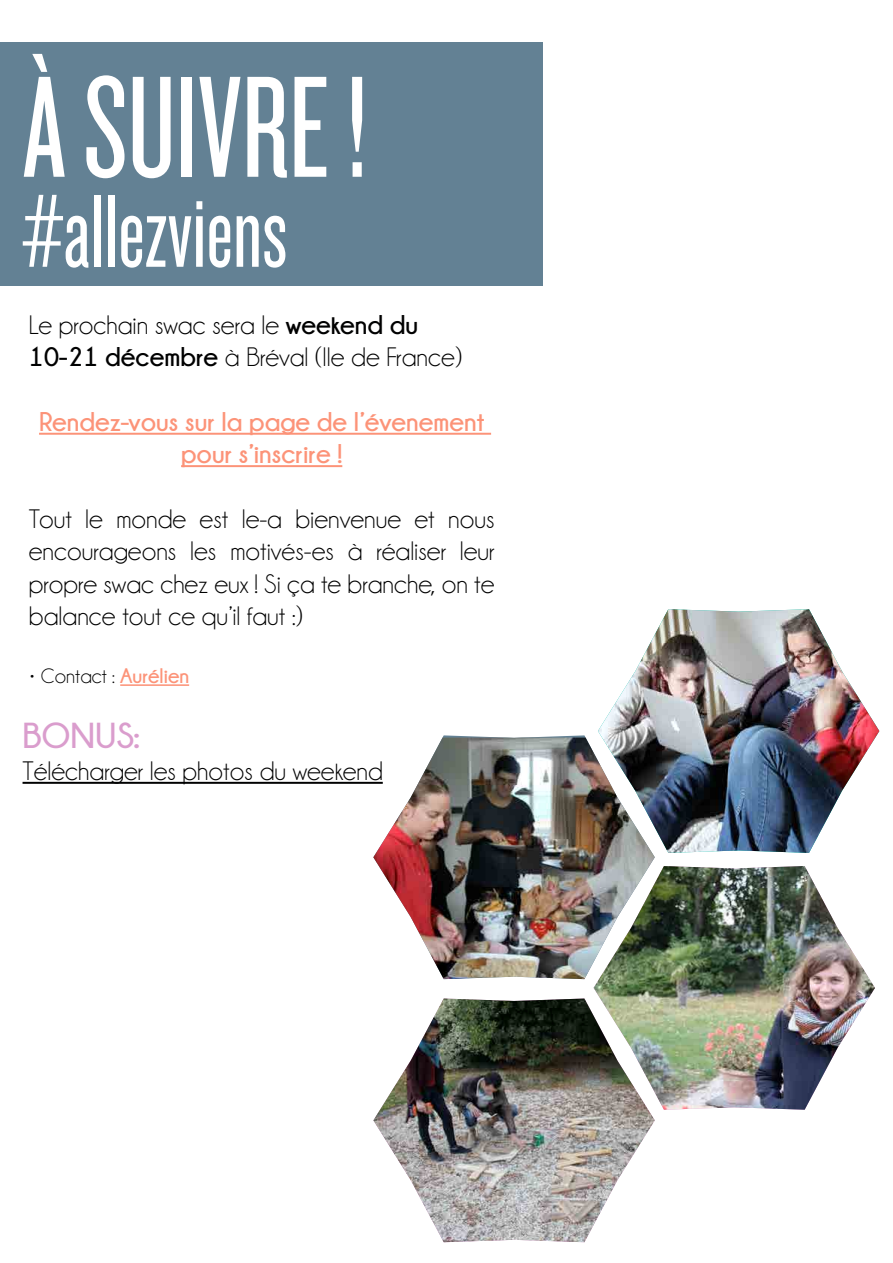
<style>
.page{position:relative;width:893px;height:1263px;background:#fff}
.page>*{position:absolute;margin:0;border:0;box-sizing:border-box;transform-origin:0 0}
.t1{font:150px "Knockout HTF27 Junior Bantamwt";color:#fff}
.t2{font:108px "Knockout HTF27 Junior Bantamwt";color:#fff}
.t3{font:700 36px "Champagne&Limousines";color:#da9dcd}
.t4{font:27px/32.4px "Champagne&Limousines";color:#000101}
.t5{font:700 27px/32.4px "Champagne&Limousines";color:#fc9378;text-align:center}
.t6{font:21px "Champagne&Limousines";color:#000101}
.s1{font-weight:700}
.s2{font-weight:700;color:#fc9378}
</style>
<div class="page">
<div style="left:0;top:42px;width:542px;height:243px;background:#638194"></div>
<img style="left:594px;top:866px;width:281px;height:244px">
<img style="left:598px;top:609px;width:281px;height:244px">
<img style="left:373px;top:737px;width:282px;height:242px">
<hr style="left:39px;top:433px;width:452px;height:2px;background:#fc9378">
<hr style="left:181px;top:465px;width:161px;height:2px;background:#fc9378">
<hr style="left:120px;top:684px;width:69px;height:2px;background:#fc9378">
<hr style="left:23px;top:782px;width:360px;height:2px;background:#000101">
<img style="left:373px;top:998px;width:282px;height:244px">
<h1 class="t1" style="left:23px;top:54px;width:347px">À SUIVRE !</h1>
<h2 class="t2" style="left:23px;top:178px;width:266px">#allezviens</h2>
<p class="t4" style="left:29px;top:309px;width:435px">Le prochain swac sera le <span class="s1">weekend du<br>10-21 décembre</span> à Bréval (Ile de France)</p>
<p class="t5" style="left:39px;top:405px;width:447px">Rendez-vous sur la page de l’évenement pour s’inscrire !</p>
<p class="t4" style="left:29px;top:503px;width:467px;text-align:justify">Tout le monde est le-a bienvenue et nous encourageons les motivés-es à réaliser leur propre swac chez eux ! Si ça te branche, on te balance tout ce qu’il faut :)</p>
<p class="t6" style="left:29px;top:665px;width:162px">• Contact : <span class="s2">Aurélien</span></p>
<h3 class="t3" style="left:23px;top:715px;width:119px">Bonus:</h3>
<p class="t4" style="left:23px;top:755px;width:362px">Télécharger les photos du weekend</p>
</div>
